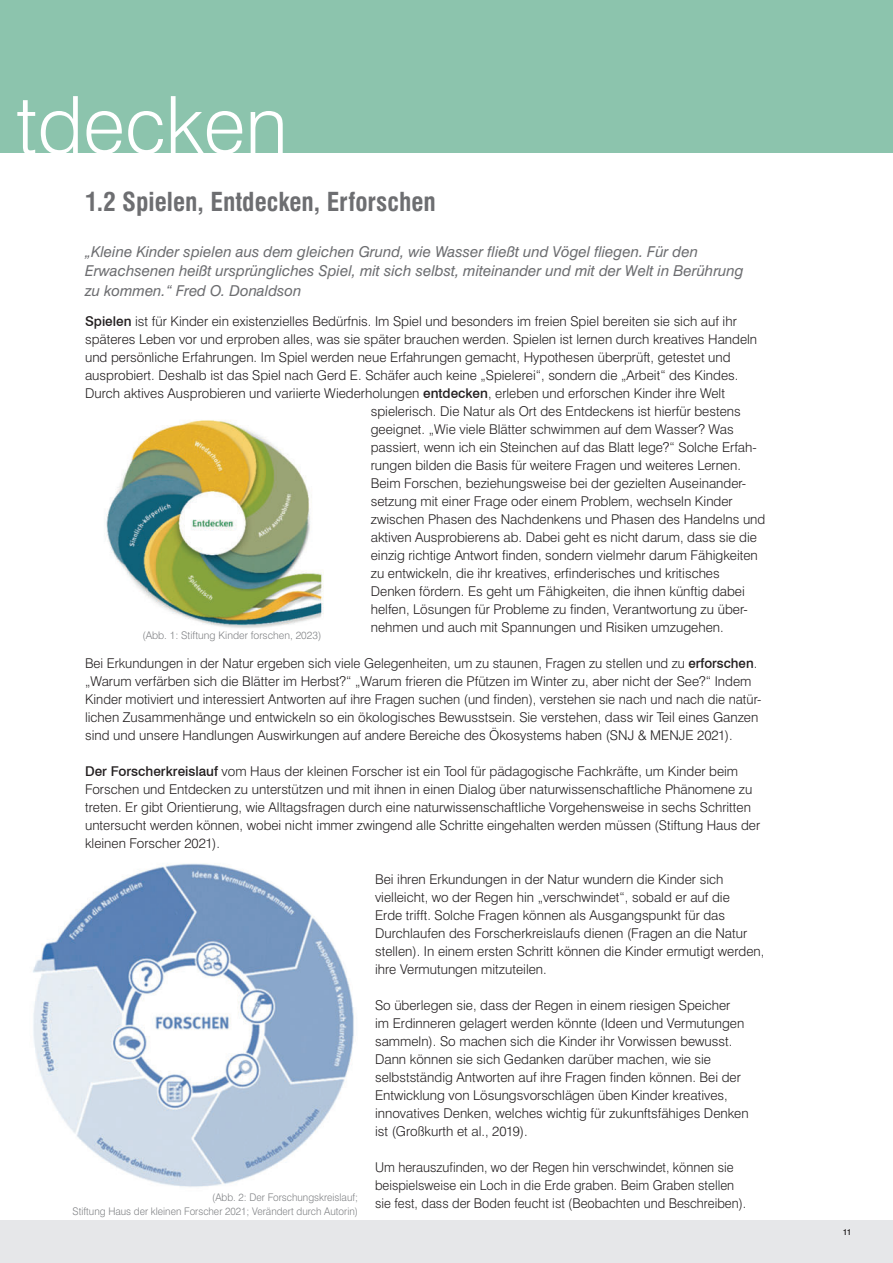
<style>
.page{position:relative;width:893px;height:1263px;background:#fff}
.page>*{position:absolute;margin:0;border:0;box-sizing:border-box;transform-origin:0 0}
.t1{font:300 79.5px "Swiss 721 BT";color:#fff}
.t2{font:700 condensed 25.5px "Swiss 721 BT";color:#6d6e71}
.t3{font:italic 15px/19.5px "Swiss 721 BT";color:#6d6e71}
.t4{font:300 13.5px/18px "Swiss 721 BT";color:#231f20}
.t5{font:300 13.5px/18px "Swiss 721 BT";color:#231f20;scale:.96 1}
.t6{font:300 10.5px/13.5px "Swiss 721 BT";color:#808285;text-align:right;scale:.96 1}
.t7{font:300 10.5px "Swiss 721 BT";color:#808285}
.t8{font:500 8.55px "Swiss 721 BT";color:#231f20}
.s1{font-weight:500}
</style>
<div class="page">
<div style="left:0;top:0;width:893px;height:153px;background:#8cc4ad"></div>
<div style="left:0;top:1220px;width:893px;height:43px;background:#e6e7e9"></div>
<img style="left:106px;top:420px;width:217px;height:208px">
<img style="left:33px;top:863px;width:321px;height:324px">
<h1 class="t1" style="left:16px;top:77px;width:273px">tdecken</h1>
<h2 class="t2" style="left:85px;top:191px;width:352px">1.2 Spielen, Entdecken, Erforschen</h2>
<p class="t3" style="left:85px;top:243px;width:660px">„Kleine Kinder spielen aus dem gleichen Grund, wie Wasser fließt und Vögel fliegen. Für den<br>Erwachsenen heißt ursprüngliches Spiel, mit sich selbst, miteinander und mit der Welt in Berührung zu kommen.“ Fred O. Donaldson</p>
<p class="t4" style="left:85px;top:312px;width:653px"><span class="s1">Spielen</span> ist für Kinder ein existenzielles Bedürfnis. Im Spiel und besonders im freien Spiel bereiten sie sich auf ihr</p>
<p class="t4" style="left:85px;top:330px;width:674px">späteres Leben vor und erproben alles, was sie später brauchen werden. Spielen ist lernen durch kreatives Handeln</p>
<p class="t4" style="left:85px;top:348px;width:647px">und persönliche Erfahrungen. Im Spiel werden neue Erfahrungen gemacht, Hypothesen überprüft, getestet und</p>
<p class="t4" style="left:85px;top:366px;width:655px">ausprobiert. Deshalb ist das Spiel nach Gerd E. Schäfer auch keine „Spielerei“, sondern die „Arbeit“ des Kindes.</p>
<p class="t4" style="left:85px;top:384px;width:641px">Durch aktives Ausprobieren und variierte Wiederholungen <span class="s1">entdecken</span>, erleben und erforschen Kinder ihre Welt</p>
<p class="t4" style="left:371px;top:402px;width:371px">spielerisch. Die Natur als Ort des Entdeckens ist hierfür bestens</p>
<p class="t4" style="left:371px;top:420px;width:364px">geeignet. „Wie viele Blätter schwimmen auf dem Wasser? Was</p>
<p class="t4" style="left:371px;top:438px;width:388px">passiert, wenn ich ein Steinchen auf das Blatt lege?“ Solche Erfah-</p>
<p class="t4" style="left:371px;top:456px;width:372px">rungen bilden die Basis für weitere Fragen und weiteres Lernen.</p>
<p class="t4" style="left:371px;top:474px;width:377px">Beim Forschen, beziehungsweise bei der gezielten Auseinander-</p>
<p class="t4" style="left:371px;top:492px;width:363px">setzung mit einer Frage oder einem Problem, wechseln Kinder</p>
<p class="t4" style="left:371px;top:510px;width:396px">zwischen Phasen des Nachdenkens und Phasen des Handelns und</p>
<p class="t4" style="left:371px;top:528px;width:388px">aktiven Ausprobierens ab. Dabei geht es nicht darum, dass sie die</p>
<p class="t4" style="left:371px;top:546px;width:389px">einzig richtige Antwort finden, sondern vielmehr darum Fähigkeiten</p>
<p class="t4" style="left:371px;top:564px;width:350px">zu entwickeln, die ihr kreatives, erfinderisches und kritisches</p>
<p class="t4" style="left:371px;top:582px;width:375px">Denken fördern. Es geht um Fähigkeiten, die ihnen künftig dabei</p>
<p class="t4" style="left:371px;top:600px;width:379px">helfen, Lösungen für Probleme zu finden, Verantwortung zu über-</p>
<p class="t4" style="left:371px;top:618px;width:354px">nehmen und auch mit Spannungen und Risiken umzugehen.</p>
<p class="t4" style="left:85px;top:654px;width:678px">Bei Erkundungen in der Natur ergeben sich viele Gelegenheiten, um zu staunen, Fragen zu stellen und zu <span class="s1">erforschen</span>. „Warum verfärben sich die Blätter im Herbst?“ „Warum frieren die Pfützen im Winter zu, aber nicht der See?“ Indem Kinder motiviert und interessiert Antworten auf ihre Fragen suchen (und finden), verstehen sie nach und nach die natür&shy;lichen Zusammenhänge und entwickeln so ein ökologisches Bewusstsein. Sie verstehen, dass wir Teil eines Ganzen sind und unsere Handlungen Auswirkungen auf andere Bereiche des Ökosystems haben (SNJ &amp; MENJE 2021).</p>
<p class="t4" style="left:85px;top:762px;width:677px"><span class="s1">Der Forscherkreislauf</span> vom Haus der kleinen Forscher ist ein Tool für pädagogische Fachkräfte, um Kinder beim Forschen und Entdecken zu unterstützen und mit ihnen in einen Dialog über naturwissenschaftliche Phänomene zu treten. Er gibt Orientierung, wie Alltagsfragen durch eine naturwissenschaftliche Vorgehensweise in sechs Schritten untersucht werden können, wobei nicht immer zwingend alle Schritte eingehalten werden müssen (Stiftung Haus der kleinen Forscher 2021).</p>
<p class="t4" style="left:375px;top:870px;width:391px">Bei ihren Erkundungen in der Natur wundern die Kinder sich vielleicht, wo der Regen hin „verschwindet“, sobald er auf die<br>Erde trifft. Solche Fragen können als Ausgangspunkt für das Durchlaufen des Forscherkreislaufs dienen (Fragen an die Natur stellen). In einem ersten Schritt können die Kinder ermutigt werden, ihre Vermutungen mitzuteilen.</p>
<p class="t4" style="left:375px;top:996px;width:375px">So überlegen sie, dass der Regen in einem riesigen Speicher<br>im Erdinneren gelagert werden könnte (Ideen und Vermutungen sammeln). So machen sich die Kinder ihr Vorwissen bewusst.<br>Dann können sie sich Gedanken darüber machen, wie sie selbstständig Antworten auf ihre Fragen finden können. Bei der Entwicklung von Lösungs vorschlägen üben Kinder kreatives, innovatives Denken, welches wichtig für zukunftsfähiges Denken ist (Großkurth et al., 2019).</p>
<p class="t5" style="left:375px;top:1158px;width:388px">Um herauszufinden, wo der Regen hin verschwindet, können sie beispielsweise ein Loch in die Erde graben. Beim Graben stellen sie fest, dass der Boden feucht ist (Beobachten und Beschreiben).</p>
<p class="t7" style="left:142px;top:629px;width:180px">(Abb. 1: Stiftung Kinder forschen, 2023)</p>
<p class="t6" style="left:73px;top:1191px;width:299px">(Abb. 2: Der Forschungskreislauf;<br>Stiftung Haus der kleinen Forscher 2021; Verändert durch Autorin)</p>
<p class="t8" style="left:843px;top:1229px;width:10px">11</p>
</div>
